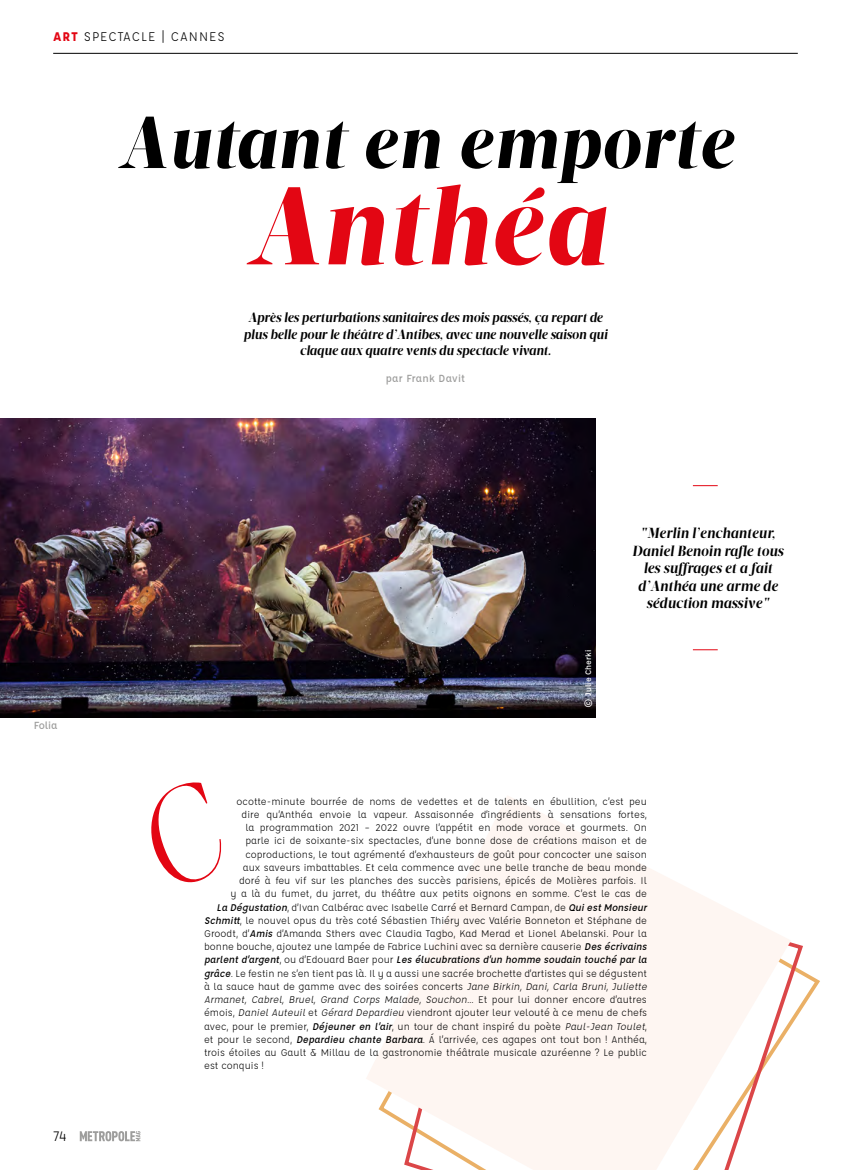
<style>
.page{position:relative;width:851px;height:1170px;background:#fff}
.page>*{position:absolute;margin:0;border:0;box-sizing:border-box;transform-origin:0 0}
.t1{font:italic 900 112.5px "Velino Display";letter-spacing:.01em;color:#e30613}
.t2{font:italic 900 75px "Velino Display";letter-spacing:.01em;color:#000}
.t3{font:italic 700 15px/17.5px "Velino Display";color:#000;text-align:center}
.t4{font:15px "Affogato";color:#000}
.t5{font:italic 700 13.75px/16.5px "Velino Display";letter-spacing:-.01em;color:#000;text-align:center}
.t6{font:13.75px "Affogato";letter-spacing:.07em;color:#000}
.t7{font:500 11.25px "Affogato";letter-spacing:.02em;color:#9d9d9c}
.t8{font:10.62px "Affogato";color:#000}
.t9{font:italic 500 10.62px "Affogato";color:#000}
.t10{font:italic 10.62px "Affogato";color:#000}
.t11{font:500 8.75px "Affogato";color:#fff}
.s1{font-weight:700;color:#e30613}
.s2{font-weight:500;font-style:italic}
.s3{font-weight:400;font-style:normal}
.s4{font-style:italic}
.s5{font-style:normal}
</style>
<div class="page">
<svg style="left:80px;top:1131px;width:60px;height:10px"></svg>
<hr style="left:53px;top:53px;width:744px;height:1px;background:#000">
<svg style="left:366px;top:796px;width:425px;height:373px;fill:#fef6f2"></svg>
<svg style="left:692px;top:649px;width:25px;height:1px"></svg>
<svg style="left:692px;top:485px;width:25px;height:1px"></svg>
<img style="left:0;top:418px;width:595px;height:299px">
<p class="t6" style="left:53px;top:28px;width:173px"><span class="s1">ART</span> SPECTACLE | CANNES</p>
<h2 class="t2" style="left:118px;top:97px;width:617px">Autant en emporte</h2>
<h1 class="t1" style="left:246px;top:157px;width:360px">Anthéa</h1>
<p class="t5" style="left:243px;top:309px;width:365px">Après les perturbations sanitaires des mois passés, ça repart de plus belle pour le théâtre d’Antibes, avec une nouvelle saison qui claque aux quatre vents du spectacle vivant.</p>
<p class="t7" style="left:34px;top:718px;width:25px">Folia</p>
<h3 class="t4" style="left:53px;top:1126px;width:15px">74</h3>
<p class="t7" style="left:386px;top:371px;width:81px">par Frank Davit</p>
<p class="t11" style="left:582px;top:708px;width:60px;rotate:-90deg">© Julie Cherki</p>
<h3 class="t3" style="left:632px;top:524px;width:153px">"Merlin l’enchanteur,<br>Daniel Benoin rafle tous les suffrages et a fait d’Anthéa une arme de séduction massive"</h3>
<p class="t8" style="left:236px;top:794px;width:412px">ocotte-minute bourrée de noms de vedettes et de talents en ébullition, c’est peu</p>
<p class="t8" style="left:241px;top:807px;width:407px">dire qu’Anthéa envoie la vapeur. Assaisonnée d’ingrédients à sensations fortes,</p>
<p class="t8" style="left:245px;top:821px;width:403px">la programmation 2021 – 2022 ouvre l’appétit en mode vorace et gourmets. On</p>
<p class="t8" style="left:245px;top:834px;width:403px">parle ici de soixante-six spectacles, d’une bonne dose de créations maison et de</p>
<p class="t8" style="left:245px;top:847px;width:403px">coproductions, le tout agrémenté d’exhausteurs de goût pour concocter une saison</p>
<p class="t8" style="left:243px;top:860px;width:405px">aux saveurs imbattables. Et cela commence avec une belle tranche de beau monde</p>
<p class="t8" style="left:239px;top:874px;width:409px">doré à feu vif sur les planches des succès parisiens, épicés de Molières parfois. Il</p>
<p class="t8" style="left:230px;top:887px;width:418px">y a là du fumet, du jarret, du théâtre aux petits oignons en somme. C’est le cas de</p>
<p class="t8" style="left:216px;top:900px;width:434px"><span class="s2">La Dégustation</span>, d’Ivan Calbérac avec Isabelle Carré et Bernard Campan, de <span class="s2">QuiestMonsieur</span></p>
<p class="t8" style="left:204px;top:913px;width:444px"><span class="s2">Schmitt</span>, le nouvel opus du très coté Sébastien Thiéry avec Valérie Bonneton et Stéphane de</p>
<p class="t8" style="left:204px;top:926px;width:444px">Groodt, d’<span class="s2">Amis</span> d’Amanda Sthers avec Claudia Tagbo, Kad Merad et Lionel Abelanski. Pour la</p>
<p class="t8" style="left:204px;top:940px;width:446px">bonne bouche, ajoutez une lampée de Fabrice Luchini avec sa dernière causerie <span class="s2">Des écrivains</span></p>
<p class="t9" style="left:204px;top:953px;width:446px">parlentd’argent<span class="s3">, o u d ’ E d o u a r d B a e r p o u r</span> Les élucubrations d’un homme soudain touché parla</p>
<p class="t8" style="left:204px;top:966px;width:444px"><span class="s2">grâce</span>. Le festin ne s’en tient pas là. Il y a aussi une sacrée brochette d’artistes qui se dégustent</p>
<p class="t8" style="left:204px;top:979px;width:446px">à la sauce haut de gamme avec des soirées concerts <span class="s4">Jane Birkin, Dani, Carla Bruni, Juliette</span></p>
<p class="t10" style="left:204px;top:992px;width:444px">Armanet, Cabrel, Bruel, Grand Corps Malade, Souchon<span class="s5">… E t p o u r l u i d o n n e r e n c o re d ’a u t re s</span></p>
<p class="t8" style="left:204px;top:1006px;width:444px">émois, <span class="s4">Daniel Auteuil</span> et <span class="s4">Gérard Depardieu</span> viendront ajouter leur velouté à ce menu de chefs</p>
<p class="t8" style="left:204px;top:1019px;width:444px">avec, pour le premier, <span class="s2">Déjeuner en l’air</span>, un tour de chant inspiré du poète <span class="s4">Paul-Jean Toulet</span>,</p>
<p class="t8" style="left:204px;top:1032px;width:444px">et pour le second, <span class="s2">Depardieu chante Barbara</span>. Á l’arrivée, ces agapes ont tout bon ! Anthéa,</p>
<p class="t8" style="left:204px;top:1045px;width:444px">trois étoiles au Gault &amp; Millau de la gastronomie théâtrale musicale azuréenne ? Le public</p>
<p class="t8" style="left:204px;top:1059px;width:61px">est conquis !</p>
</div>
